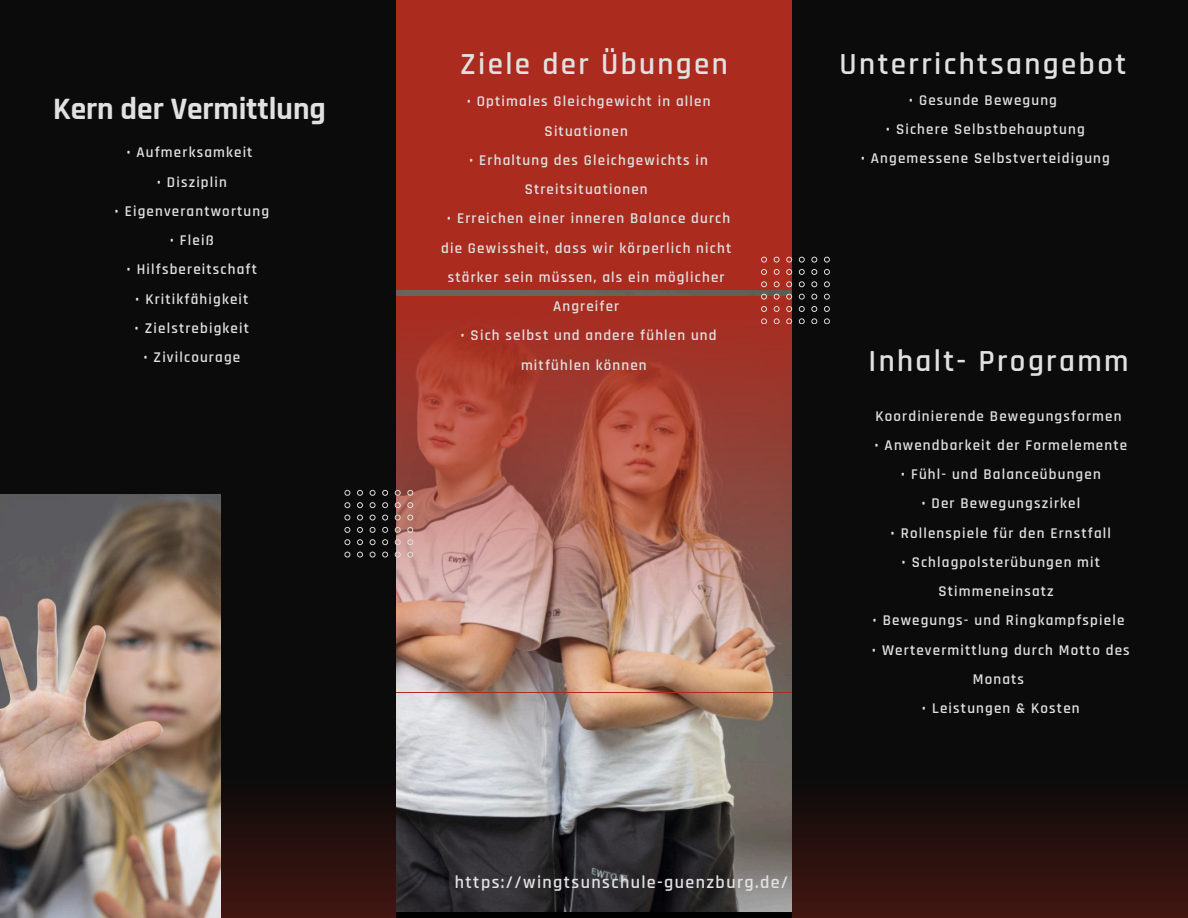
<style>
.page{position:relative;width:1188px;height:918px;background:#0b0b0b}
.page>*{position:absolute;margin:0;border:0;box-sizing:border-box;transform-origin:0 0}
.t1{font:700 31.5px "Rajdhani";color:#e1e1e1}
.t2{font:600 31.05px "Rajdhani";letter-spacing:.075em;color:#e1e1e1}
.t3{font:600 18px "Rajdhani";letter-spacing:.075em;color:#e1e1e1}
.t4{font:600 15px/29.2px "Rajdhani";letter-spacing:.075em;color:#e1e1e1;text-align:center}
</style>
<div class="page">
<div style="left:396px;top:0;width:396px;height:918px;background:#ab2b1f"></div>
<img style="left:396px;top:290px;width:396px;height:628px">
<img style="left:396px;top:297px;width:396px;height:396px">
<div style="left:792px;top:776px;width:396px;height:142px;background:linear-gradient(to bottom,#0b0b0b,#421611)"></div>
<div style="left:0;top:776px;width:396px;height:142px;background:linear-gradient(to bottom,#0b0b0b,#421611)"></div>
<svg style="left:761px;top:256px;width:69px;height:68px"></svg>
<svg style="left:344px;top:490px;width:70px;height:67px"></svg>
<img style="left:0;top:495px;width:221px;height:423px">
<p class="t1" style="left:53px;top:90px;width:274px">Kern der Vermittlung</p>
<h1 class="t4" style="left:126px;top:138px;width:128px">• Aufmerksamkeit</h1>
<p class="t4" style="left:157px;top:168px;width:72px">• Disziplin</p>
<p class="t4" style="left:115px;top:197px;width:156px">• Eigenverantwortung</p>
<p class="t4" style="left:170px;top:226px;width:46px">• Fleiß</p>
<p class="t4" style="left:127px;top:255px;width:132px">• Hilfsbereitschaft</p>
<p class="t4" style="left:135px;top:285px;width:115px">• Kritikfähigkeit</p>
<p class="t4" style="left:135px;top:314px;width:116px">• Zielstrebigkeit</p>
<h1 class="t4" style="left:143px;top:343px;width:98px">• Zivilcourage</h1>
<p class="t2" style="left:460px;top:45px;width:269px">Ziele der Übungen</p>
<p class="t4" style="left:467px;top:87px;width:245px">• Optimales Gleichgewicht in allen<br>Situationen</p>
<p class="t4" style="left:469px;top:146px;width:240px">• Erhaltung des Gleichgewichts in<br>Streitsituationen</p>
<p class="t4" style="left:441px;top:204px;width:292px">• Erreichen einer inneren Balance durch die Gewissheit, dass wir körperlich nicht stärker sein müssen, als ein möglicher Angreifer</p>
<p class="t4" style="left:521px;top:321px;width:197px;text-align:left;text-indent:-61px">• Sich selbst und andere fühlen und mitfühlen können</p>
<p class="t2" style="left:840px;top:45px;width:288px">Unterrichtsangebot</p>
<p class="t4" style="left:909px;top:86px;width:150px">• Gesunde Bewegung</p>
<p class="t4" style="left:886px;top:115px;width:200px">• Sichere Selbstbehauptung</p>
<p class="t4" style="left:861px;top:144px;width:251px">• Angemessene Selbstverteidigung</p>
<p class="t2" style="left:868px;top:342px;width:262px">Inhalt- Programm</p>
<p class="t4" style="left:875px;top:402px;width:248px">Koordinierende Bewegungsformen</p>
<p class="t4" style="left:874px;top:431px;width:254px">• Anwendbarkeit der Formelemente</p>
<p class="t4" style="left:901px;top:460px;width:201px">• Fühl- und Balanceübungen</p>
<p class="t4" style="left:921px;top:489px;width:160px">• Der Bewegungszirkel</p>
<p class="t4" style="left:891px;top:519px;width:222px">• Rollenspiele für den Ernstfall</p>
<p class="t4" style="left:938px;top:548px;width:163px;text-align:left;text-indent:-37px">• Schlagpolsterübungen mit<br>Stimmeneinsatz</p>
<h1 class="t4" style="left:873px;top:606px;width:253px">• Bewegungs- und Ringkampfspiele</h1>
<p class="t4" style="left:872px;top:636px;width:259px">• Wertevermittlung durch Motto des<br>Monats</p>
<p class="t4" style="left:922px;top:694px;width:159px">• Leistungen &amp; Kosten</p>
<h1 class="t3" style="left:455px;top:871px;width:335px">https://wingtsunschule-guenzburg.de/</h1>
</div>
